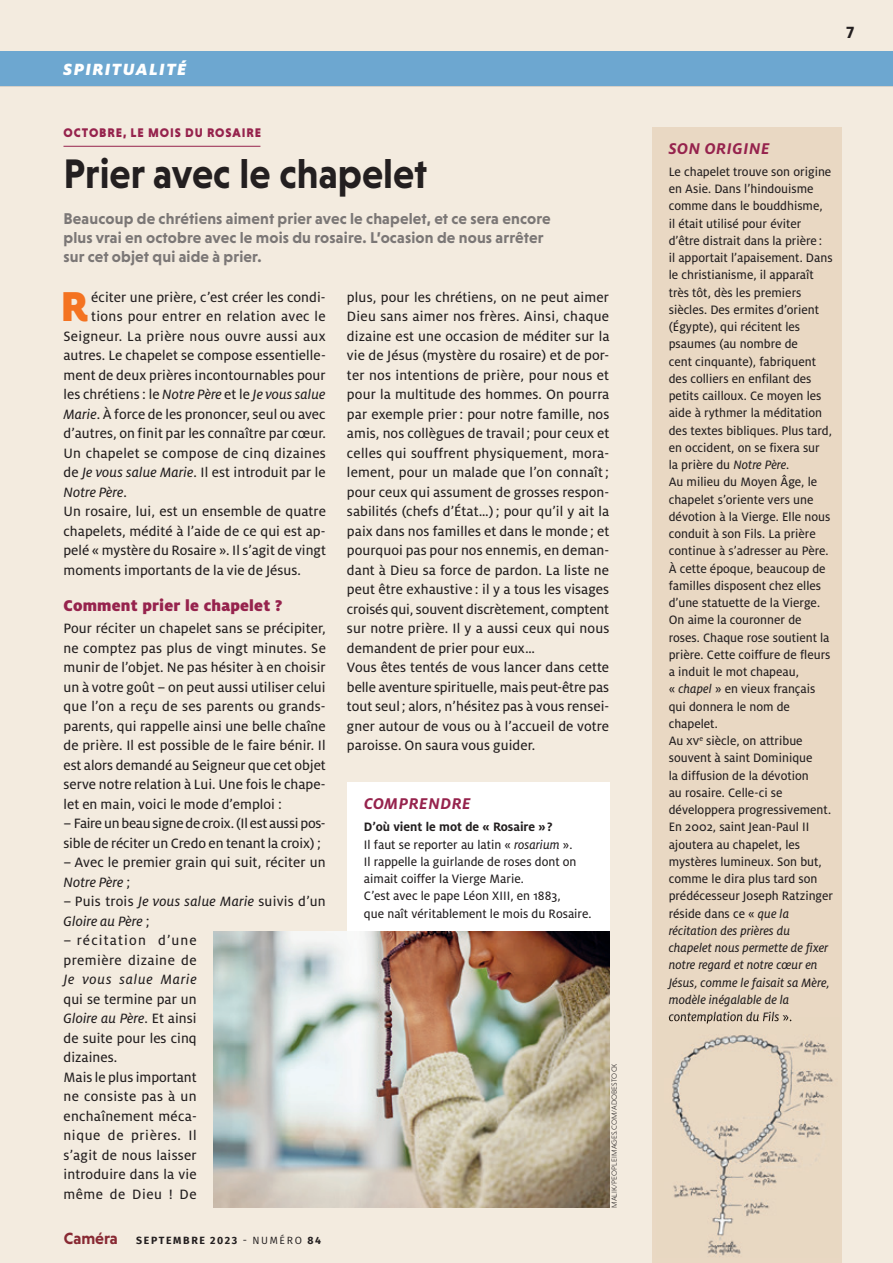
<style>
.page{position:relative;width:893px;height:1263px;background:#f3ebdf}
.page>*{position:absolute;margin:0;border:0;box-sizing:border-box;transform-origin:0 0}
.t1{font:900 46.35px "Milo OT";color:#f47321;scale:.95 1}
.t2{font:700 42px "Niveau Grotesk";color:#231f20;scale:.94 1}
.t3{font:italic 900 18px "Milo OT";letter-spacing:.07em;color:#fff}
.t4{font:900 17.25px "Milo OT";letter-spacing:.01em;color:#96234d}
.t5{font:italic 700 17.25px "Milo OT";letter-spacing:.03em;color:#96234d}
.t6{font:700 16.5px "Pluto Cond";color:#231f20}
.t7{font:700 15.9px/19.5px "Niveau Grotesk";letter-spacing:.01em;color:#7b7776}
.t8{font:15px/19.5px "Milo OT Text";letter-spacing:.005em;color:#231f20}
.t9{font:15px/19.5px "Milo OT Text Ita";letter-spacing:.005em;color:#231f20}
.t10{font:15px/19.5px "Milo OT Text";letter-spacing:-.02em;color:#231f20}
.t11{font:13.5px/17.2px "Milo OT Text";color:#231f20}
.t12{font:900 12.75px "Niveau Grotesk";letter-spacing:.075em;color:#96234d}
.t13{font:700 10.5px "Fira Sans";letter-spacing:.16em;color:#231f20}
.t14{font:300 7.5px "Niveau Grotesk";letter-spacing:.015em;color:#231f20}
.s1{font-family:"Milo OT Text"}
.s2{font-family:"Milo OT Text Ita"}
.s3{font-family:"Milo OT";font-weight:700}
.s4{font-family:"Niveau Grotesk";font-size:16.5px;color:#882933}
.s5{font-weight:400}
</style>
<div class="page">
<hr style="left:63px;top:146px;width:197px;height:1px;background:#96234d">
<div style="left:347px;top:783px;width:262px;height:148px;background:#fff"></div>
<div style="left:652px;top:128px;width:190px;height:1135px;background:#e9d8c3"></div>
<img style="left:672px;top:1020px;width:161px;height:237px">
<img style="left:669px;top:1018px;width:110px;height:5px">
<svg style="left:779px;top:1018px;width:12px;height:3px"></svg>
<img style="left:214px;top:931px;width:395px;height:277px">
<hr style="left:0;top:85px;width:893px;height:1px;background:#808285">
<div style="left:0;top:51px;width:893px;height:34px;background:#6da7d0"></div>
<p class="t3" style="left:64px;top:58px;width:125px">SPIRITUALITÉ</p>
<p class="t12" style="left:64px;top:126px;width:199px">OCTOBRE, LE MOIS DU ROSAIRE</p>
<p class="t2" style="left:63px;top:149px;width:388px">Prier avec le chapelet</p>
<p class="t7" style="left:63px;top:208px;width:489px">Beaucoup de chrétiens aiment prier avec le chapelet, et ce sera encore plus vrai en octobre avec le mois du rosaire. L’ocasion de nous arrêter sur cet objet qui aide à prier.</p>
<p class="t1" style="left:60px;top:279px;width:31px">R</p>
<p class="t8" style="left:91px;top:287px;width:236px">éciter une prière, c’est créer les condi-</p>
<p class="t8" style="left:347px;top:287px;width:264px">plus, pour les chrétiens, on ne peut aimer Dieu sans aimer nos frères. Ainsi, chaque dizaine est une occasion de méditer sur la vie de Jésus (mystère du rosaire) et de por&shy;ter nos intentions de prière, pour nous et pour la multitude des hommes. On pourra par exemple prier : pour notre famille, nos amis, nos collègues de travail ; pour ceux et celles qui souffrent physiquement, mora&shy;lement, pour un malade que l’on connaît ; pour ceux qui assument de grosses respon&shy;sabilités (chefs d’État…) ; pour qu’il y ait la paix dans nos familles et dans le monde ; et pourquoi pas pour nos ennemis, en deman&shy;dant à Dieu sa force de pardon. La liste ne peut être exhaustive : il y a tous les visages croisés qui, souvent discrètement, comptent sur notre prière. Il y a aussi ceux qui nous demandent de prier pour eux…<br>Vous êtes tentés de vous lancer dans cette belle aventure spirituelle, mais peut-être pas tout seul ; alors, n’hésitez pas à vous rensei&shy;gner autour de vous ou à l’accueil de votre paroisse. On saura vous guider.</p>
<p class="t8" style="left:91px;top:307px;width:236px">tions pour entrer en relation avec le</p>
<p class="t8" style="left:63px;top:326px;width:264px">Seigneur. La prière nous ouvre aussi aux</p>
<p class="t8" style="left:63px;top:346px;width:264px">autres. Le chapelet se compose essentielle-</p>
<p class="t8" style="left:63px;top:365px;width:264px">ment de deux prières incontournables pour</p>
<p class="t9" style="left:63px;top:385px;width:264px"><span class="s1">les chrétiens : le</span> Notre Père <span class="s1">et le</span> Je vous salue</p>
<p class="t8" style="left:63px;top:404px;width:264px"><span class="s2">Marie</span>. À force de les prononcer, seul ou avec</p>
<p class="t8" style="left:63px;top:424px;width:264px">d’autres, on finit par les connaître par cœur.</p>
<p class="t8" style="left:63px;top:443px;width:264px">Un chapelet se compose de cinq dizaines</p>
<p class="t8" style="left:63px;top:463px;width:264px">de <span class="s2">Je vous salue Marie</span>. Il est introduit par le</p>
<p class="t9" style="left:63px;top:482px;width:65px">Notre Père<span class="s1">.</span></p>
<p class="t8" style="left:63px;top:502px;width:264px">Un rosaire, lui, est un ensemble de quatre</p>
<p class="t8" style="left:63px;top:521px;width:264px">chapelets, médité à l’aide de ce qui est ap-</p>
<p class="t8" style="left:63px;top:541px;width:264px">pelé « mystère du Rosaire ». Il s’agit de vingt</p>
<p class="t8" style="left:63px;top:560px;width:239px">moments importants de la vie de Jésus.</p>
<p class="t4" style="left:63px;top:595px;width:220px">Comment prier le chapelet ?</p>
<p class="t8" style="left:63px;top:619px;width:264px;text-align:justify">Pour réciter un chapelet sans se précipiter, ne comptez pas plus de vingt minutes. Se munir de l’objet. Ne pas hésiter à en choisir un à votre goût – on peut aussi utiliser celui que l’on a reçu de ses parents ou grands&shy;parents, qui rappelle ainsi une belle chaîne de prière. Il est possible de le faire bénir. Il est alors demandé au Seigneur que cet objet serve notre relation à Lui. Une fois le chape&shy;let en main, voici le mode d’emploi :</p>
<p class="t10" style="left:63px;top:814px;width:264px">– Faire un beau signe de croix. (Il est aussi pos&shy;sible de réciter un Credo en tenant la croix) ;</p>
<p class="t8" style="left:63px;top:853px;width:264px">– Avec le premier grain qui suit, réciter un<br><span class="s2">Notre Père</span> ;</p>
<p class="t9" style="left:63px;top:892px;width:264px"><span class="s1">– Puis trois</span> Je vous salue Marie <span class="s1">suivis d’un<br></span>Gloire au Père <span class="s1">;</span></p>
<p class="t8" style="left:63px;top:931px;width:135px">– récitation d’une première dizaine de<br><span class="s2">Je vous salue Marie </span>qui se termine par un<br><span class="s2">Gloire au Père</span>. Et ainsi de suite pour les cinq dizaines.<br>Mais le plus important ne consiste pas à un enchaînement méca&shy;nique de prières. Il s’agit de nous laisser introduire dans la vie même de Dieu ! De</p>
<p class="t5" style="left:364px;top:794px;width:108px">COMPRENDRE</p>
<p class="t11" style="left:364px;top:819px;width:229px"><span class="s3">D’où vient le mot de « Rosaire » ?<br></span>Il faut se reporter au latin « <span class="s2">rosarium</span> ».<br>Il rappelle la guirlande de roses dont on aimait coiffer la Vierge Marie.<br>C’est avec le pape Léon XIII, en 1883,<br>que naît véritablement le mois du Rosaire.</p>
<p class="t14" style="left:610px;top:1208px;width:146px;rotate:-90deg">MALIK/PEOPLEIMAGES.COM/ADOBESTOCK</p>
<p class="t13" style="left:64px;top:1231px;width:259px"><span class="s4">Caméra</span> SEPTEMBRE 2023 <span class="s5">- NUMÉRO</span> 84</p>
<p class="t6" style="left:846px;top:23px;width:10px">7</p>
<p class="t5" style="left:669px;top:139px;width:102px">SON ORIGINE</p>
<p class="t11" style="left:669px;top:163px;width:166px">Le chapelet trouve son origine en Asie. Dans l’hindouisme comme dans le bouddhisme,<br>il était utilisé pour éviter d’être distrait dans la prière :<br>il apportait l’apaisement. Dans le christianisme, il apparaît très tôt, dès les premiers siècles. Des ermites d’orient (Égypte), qui récitent les psaumes (au nombre de<br>cent cinquante), fabriquent des colliers en enfilant des petits cailloux. Ce moyen les aide à rythmer la méditation des textes bibliques. Plus tard, en occident, on se fixera sur<br>la prière du <span class="s2">Notre Père</span>.<br>Au milieu du Moyen Âge, le chapelet s’oriente vers une dévotion à la Vierge. Elle nous conduit à son Fils. La prière continue à s’adresser au Père.<br>À cette époque, beaucoup de familles disposent chez elles d’une statuette de la Vierge.<br>On aime la couronner de roses. Chaque rose soutient la prière. Cette coiffure de fleurs a induit le mot chapeau,<br>« <span class="s2">chapel</span> » en vieux français qui donnera le nom de chapelet.<br>Au XV<sup>e</sup> siècle, on attribue souvent à saint Dominique<br>la diffusion de la dévotion<br>au rosaire. Celle-ci se développera progressivement.<br>En 2002, saint Jean-Paul II ajoutera au chapelet, les mystères lumineux. Son but, comme le dira plus tard son prédécesseur Joseph Ratzinger réside dans ce « <span class="s2">que la récitation des prières du chapelet nous permette de fixer notre regard et notre cœur en<br>Jésus, comme le faisait sa Mère, modèle inégalable de la contemplation du Fils</span> ».</p>
</div>
